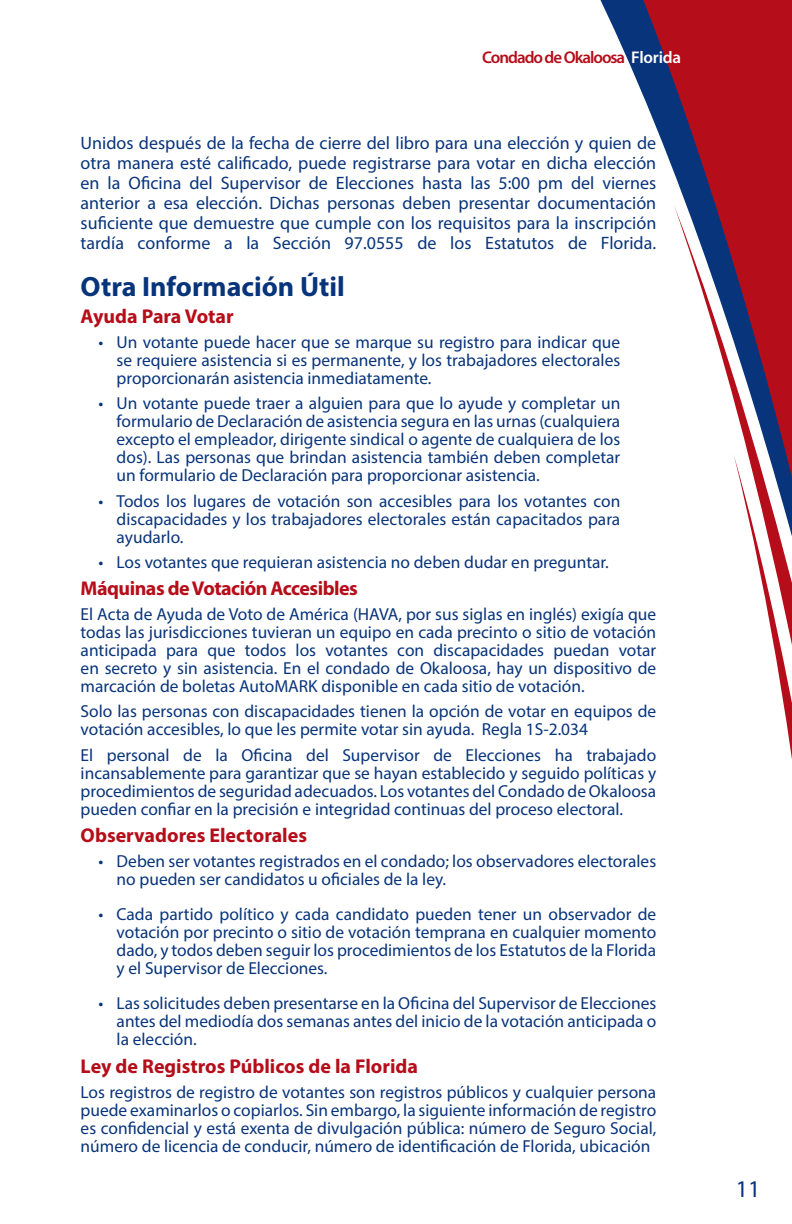
<style>
.page{position:relative;width:792px;height:1224px;background:#fff}
.page>*{position:absolute;margin:0;border:0;box-sizing:border-box;transform-origin:0 0}
.Main_Copy{font:700 28px "Myriad Pro";color:#08347b}
.t1{font:24px "Myriad Pro";color:#08347b}
.Main_Copy-2{font:700 20px "Myriad Pro";color:#b50e1a}
.Main_Copy-3{font:700 20px "Myriad Pro";letter-spacing:-.025em;color:#b50e1a}
.Main_Copy-4{font:18px/20px "Myriad Pro";color:#08347b;text-align:justify}
.Main_Copy-5{font:17.4px/18px "Myriad Pro";color:#08347b;text-align:justify}
.t2{font:600 17px "Myriad Pro";letter-spacing:-.06em;color:#b50e1a}
.s1{color:#fff}
</style>
<div class="page">
<svg style="left:600px;top:0;width:34px;height:74px"></svg>
<svg style="left:634px;top:0;width:158px;height:205px;background:#9c2f45"></svg>
<svg style="left:674px;top:205px;width:118px;height:249px"></svg>
<svg style="left:734px;top:454px;width:58px;height:305px"></svg>
<p class="t2" style="left:482px;top:46px;width:200px">Condado de Okaloosa <span class="s1">Florida</span></p>
<p class="Main_Copy-4" style="left:81px;top:132px;width:577px">Unidos después de la fecha de cierre del libro para una elección y quien de otra manera esté calificado, puede registrarse para votar en dicha elección en la Oficina del Supervisor de Elecciones hasta las 5:00 pm del viernes anterior a esa elección. Dichas personas deben presentar documentación suficiente que demuestre que cumple con los requisitos para la inscripción tardía conforme a la Sección 97.0555 de los Estatutos de Florida.</p>
<p class="Main_Copy" style="left:81px;top:268px;width:266px">Otra Información Útil</p>
<p class="Main_Copy-2" style="left:81px;top:303px;width:155px">Ayuda Para Votar</p>
<p class="Main_Copy-5" style="left:117px;top:333px;width:505px;text-indent:-18px">• Un votante puede hacer que se marque su registro para indicar que se requiere asistencia si es permanente, y los trabajadores electorales proporcionarán asistencia inmediatamente.</p>
<p class="Main_Copy-5" style="left:117px;top:394px;width:505px;text-indent:-18px">• Un votante puede traer a alguien para que lo ayude y completar un formulario de Declaración de asistencia segura en las urnas (cualquiera excepto el empleador, dirigente sindical o agente de cualquiera de los dos). Las personas que brindan asistencia también deben completar un formulario de Declaración para proporcionar asistencia.</p>
<p class="Main_Copy-5" style="left:117px;top:491px;width:505px;text-indent:-18px">• Todos los lugares de votación son accesibles para los votantes con discapacidades y los trabajadores electorales están capacitados para ayudarlo.</p>
<p class="Main_Copy-5" style="left:99px;top:553px;width:512px">• Los votantes que requieran asistencia no deben dudar en preguntar.</p>
<p class="Main_Copy-3" style="left:81px;top:575px;width:279px">Máquinas de Votación Accesibles</p>
<p class="Main_Copy-5" style="left:81px;top:605px;width:577px">El Acta de Ayuda de Voto de América (HAVA, por sus siglas en inglés) exigía que todas las jurisdicciones tuvieran un equipo en cada precinto o sitio de votación anticipada para que todos los votantes con discapacidades puedan votar en secreto y sin asistencia. En el condado de Okaloosa, hay un dispositivo de marcación de boletas AutoMARK disponible en cada sitio de votación.</p>
<p class="Main_Copy-5" style="left:81px;top:702px;width:577px">Solo las personas con discapacidades tienen la opción de votar en equipos de votación accesibles, lo que les permite votar sin ayuda. Regla 1S-2.034</p>
<p class="Main_Copy-5" style="left:81px;top:745px;width:577px">El personal de la Oficina del Supervisor de Elecciones ha trabajado incansablemente para garantizar que se hayan establecido y seguido políticas y procedimientos de seguridad adecuados. Los votantes del Condado de Okaloosa pueden confiar en la precisión e integridad continuas del proceso electoral.</p>
<p class="Main_Copy-2" style="left:81px;top:822px;width:228px">Observadores Electorales</p>
<p class="Main_Copy-5" style="left:117px;top:852px;width:541px;text-indent:-18px">• Deben ser votantes registrados en el condado; los observadores electorales no pueden ser candidatos u oficiales de la ley.</p>
<p class="Main_Copy-5" style="left:117px;top:905px;width:541px;text-indent:-18px">• Cada partido político y cada candidato pueden tener un observador de votación por precinto o sitio de votación temprana en cualquier momento dado, y todos deben seguir los procedimientos de los Estatutos de la Florida y el Supervisor de Elecciones.</p>
<p class="Main_Copy-5" style="left:117px;top:994px;width:541px;text-indent:-18px">• Las solicitudes deben presentarse en la Oficina del Supervisor de Elecciones antes del mediodía dos semanas antes del inicio de la votación anticipada o la elección.</p>
<p class="Main_Copy-2" style="left:81px;top:1053px;width:339px">Ley de Registros Públicos de la Florida</p>
<p class="Main_Copy-5" style="left:81px;top:1083px;width:577px">Los registros de registro de votantes son registros públicos y cualquier persona puede examinarlos o copiarlos. Sin embargo, la siguiente información de registro es confidencial y está exenta de divulgación pública: número de Seguro Social, número de licencia de conducir, número de identificación de Florida, ubicación</p>
<h2 class="t1" style="left:736px;top:1174px;width:26px">11</h2>
</div>
